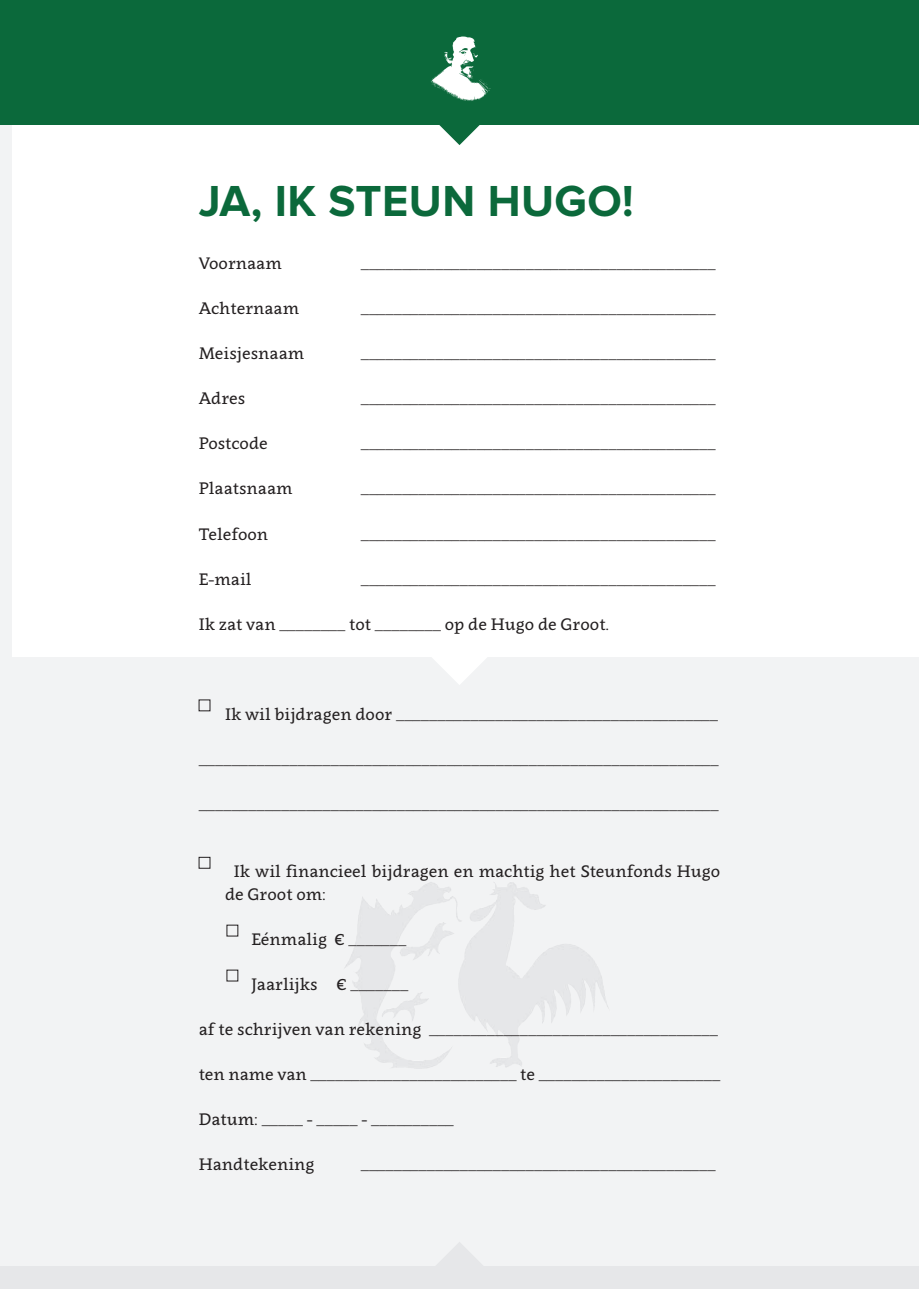
<style>
.page{position:relative;width:919px;height:1289px;background:#fff}
.page>*{position:absolute;margin:0;border:0;box-sizing:border-box;transform-origin:0 0}
.t1{font:700 45px "Proxima Nova";letter-spacing:.01em;color:#0b693b}
.t2{font:300 16.5px "Clavo";color:#231f20}
.t3{font:16.5px/22.5px "Clavo";color:#231f20}
.s1{font-weight:300}
.s2{font-weight:400}
</style>
<div class="page">
<div style="left:0;top:23px;width:918px;height:1265px;background:#f2f3f4"></div>
<div style="left:13px;top:124px;width:905px;height:533px;background:#fff"></div>
<div style="left:0;top:0;width:918px;height:124px;background:#0b693b"></div>
<svg style="left:432px;top:657px;width:55px;height:28px"></svg>
<svg style="left:436px;top:1242px;width:47px;height:24px"></svg>
<div style="left:0;top:1266px;width:918px;height:22px;background:#e6e7e9"></div>
<svg style="left:393px;top:36px;width:132px;height:109px"></svg>
<div style="left:199px;top:857px;width:11px;height:11px;border:1px solid #231f20"></div>
<h1 class="t1" style="left:199px;top:181px;width:436px">JA, IK STEUN HUGO!</h1>
<p class="t3" style="left:199px;top:252px;width:85px">Voornaam</p>
<p class="t2" style="left:361px;top:252px;width:356px">___________________________________________</p>
<p class="t3" style="left:199px;top:297px;width:102px">Achternaam</p>
<p class="t2" style="left:361px;top:297px;width:356px">___________________________________________</p>
<p class="t3" style="left:199px;top:342px;width:107px">Meisjesnaam</p>
<p class="t2" style="left:361px;top:342px;width:356px">___________________________________________</p>
<p class="t3" style="left:199px;top:387px;width:48px">Adres</p>
<p class="t2" style="left:361px;top:387px;width:356px">___________________________________________</p>
<p class="t3" style="left:199px;top:432px;width:71px">Postcode</p>
<p class="t2" style="left:361px;top:432px;width:356px">___________________________________________</p>
<p class="t3" style="left:199px;top:477px;width:95px">Plaatsnaam</p>
<p class="t2" style="left:361px;top:477px;width:356px">___________________________________________</p>
<p class="t3" style="left:199px;top:522px;width:71px">Telefoon</p>
<p class="t2" style="left:361px;top:522px;width:356px">___________________________________________</p>
<p class="t3" style="left:199px;top:567px;width:54px">E-mail</p>
<p class="t2" style="left:361px;top:567px;width:356px">___________________________________________</p>
<p class="t3" style="left:199px;top:612px;width:412px">Ik zat van <span class="s1">________</span> tot <span class="s1">________</span> op de Hugo de Groot.</p>
<p class="t2" style="left:225px;top:702px;width:494px"><span class="s2">Ik wil bijdragen door</span> _______________________________________</p>
<p class="t2" style="left:199px;top:747px;width:521px">_______________________________________________________________</p>
<p class="t2" style="left:199px;top:792px;width:521px">_______________________________________________________________</p>
<p class="t3" style="left:225px;top:859px;width:497px;text-indent:9px">Ik wil financieel bijdragen en machtig het Steunfonds Hugo de Groot om:</p>
<p class="t3" style="left:251px;top:927px;width:156px">Eénmalig € <span class="s1">_______</span></p>
<p class="t3" style="left:251px;top:972px;width:158px">Jaarlijks € <span class="s1">_______</span></p>
<p class="t2" style="left:199px;top:1017px;width:520px"><span class="s2">af te schrijven van rekening</span> ___________________________________</p>
<p class="t2" style="left:199px;top:1062px;width:523px"><span class="s2">ten name van</span> _________________________ <span class="s2">te</span> ______________________</p>
<p class="t2" style="left:199px;top:1107px;width:257px"><span class="s2">Datum:</span> _____ <span class="s2">-</span> _____ <span class="s2">-</span> __________</p>
<p class="t3" style="left:199px;top:1152px;width:117px">Handtekening</p>
<p class="t2" style="left:361px;top:1152px;width:356px">___________________________________________</p>
</div>
